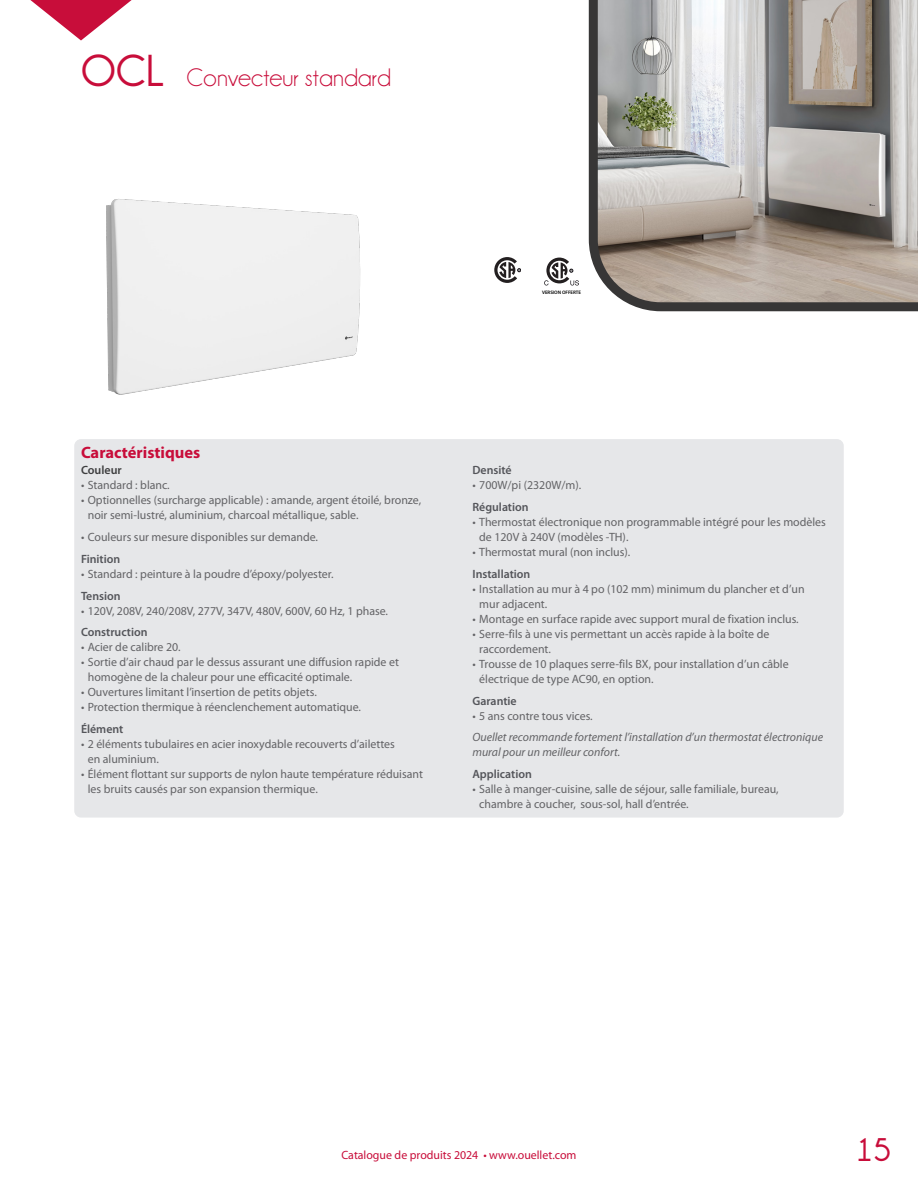
<style>
.page{position:relative;width:918px;height:1188px;background:#fff}
.page>*{position:absolute;margin:0;border:0;box-sizing:border-box;transform-origin:0 0}
.t1{font:700 45px "Champagne&Limousines";color:#c80d3a}
.t2{font:700 33px "Champagne&Limousines";color:#c80d3a}
.t3{font:25.5px "Champagne&Limousines";color:#c80d3a}
.t4{font:700 16.5px "Myriad Pro";color:#c80d3a}
.t5{font:12px/15px "Myriad Pro";color:#636366}
.t6{font:italic 12px/15px "Myriad Pro";color:#636366}
.t7{font:600 12px "Myriad Pro";color:#54555a}
.t8{font:12px "Myriad Pro";color:#c80d3a}
.t9{font:600 12px "Myriad Pro";color:#3e3e3f}
.t10{font:600 4.95px "Myriad Pro";color:#000}
</style>
<div class="page">
<div style="left:74px;top:439px;width:770px;height:379px;background:#e6e7e9;border-radius:7px"></div>
<svg style="left:30px;top:0;width:102px;height:40px"></svg>
<svg style="left:544px;top:258px;width:35px;height:27px"></svg>
<svg style="left:494px;top:257px;width:27px;height:26px"></svg>
<img style="left:106px;top:199px;width:255px;height:196px">
<svg style="left:588px;top:0;width:330px;height:312px;background:#aba6a1"></svg>
<p class="t1" style="left:81px;top:45px;width:85px">OCL</p>
<p class="t3" style="left:186px;top:63px;width:206px">Convecteur standard</p>
<p class="t10" style="left:542px;top:289px;width:41px">VERSION OFFERTE</p>
<p class="t4" style="left:81px;top:443px;width:121px">Caractéristiques</p>
<p class="t9" style="left:81px;top:464px;width:42px">Couleur</p>
<p class="t5" style="left:81px;top:478px;width:90px">• Standard : blanc.</p>
<p class="t5" style="left:88px;top:493px;width:335px;text-indent:-7px">• Optionnelles (surcharge applicable) : amande, argent étoilé, bronze, noir semi-lustré, aluminium, charcoal métallique, sable.</p>
<p class="t5" style="left:81px;top:530px;width:239px">• Couleurs sur mesure disponibles sur demande.</p>
<p class="t7" style="left:81px;top:552px;width:41px">Finition</p>
<p class="t5" style="left:81px;top:567px;width:254px">• Standard : peinture à la poudre d’époxy/polyester.</p>
<p class="t7" style="left:81px;top:589px;width:41px">Tension</p>
<p class="t5" style="left:81px;top:603px;width:309px">• 120V, 208V, 240/208V, 277V, 347V, 480V, 600V, 60 Hz, 1 phase.</p>
<p class="t7" style="left:81px;top:626px;width:68px">Construction</p>
<p class="t5" style="left:81px;top:640px;width:101px">• Acier de calibre 20.</p>
<p class="t5" style="left:88px;top:655px;width:313px;text-indent:-7px">• Sortie d’air chaud par le dessus assurant une diffusion rapide et homogène de la chaleur pour une efficacité optimale.</p>
<p class="t5" style="left:81px;top:685px;width:237px">• Ouvertures limitant l’insertion de petits objets.</p>
<p class="t5" style="left:81px;top:700px;width:281px">• Protection thermique à réenclenchement automatique.</p>
<p class="t7" style="left:81px;top:723px;width:44px">Élément</p>
<p class="t5" style="left:88px;top:737px;width:309px;text-indent:-7px">• 2 éléments tubulaires en acier inoxydable recouverts d’ailettes en aluminium.</p>
<p class="t5" style="left:88px;top:767px;width:337px;text-indent:-7px">• Élément flottant sur supports de nylon haute température réduisant les bruits causés par son expansion thermique.</p>
<p class="t7" style="left:472px;top:464px;width:41px">Densité</p>
<p class="t5" style="left:472px;top:478px;width:110px">• 700W/pi (2320W/m).</p>
<p class="t7" style="left:472px;top:501px;width:58px">Régulation</p>
<p class="t5" style="left:479px;top:515px;width:348px;text-indent:-7px">• Thermostat électronique non programmable intégré pour les modèles de 120V à 240V (modèles -TH).</p>
<p class="t5" style="left:472px;top:545px;width:159px">• Thermostat mural (non inclus).</p>
<p class="t7" style="left:472px;top:567px;width:59px">Installation</p>
<p class="t5" style="left:479px;top:582px;width:327px;text-indent:-7px">• Installation au mur à 4 po (102 mm) minimum du plancher et d’un mur adjacent.</p>
<p class="t5" style="left:472px;top:612px;width:328px">• Montage en surface rapide avec support mural de fixation inclus.</p>
<p class="t5" style="left:479px;top:627px;width:292px;text-indent:-7px">• Serre-fils à une vis permettant un accès rapide à la boîte de raccordement.</p>
<p class="t5" style="left:479px;top:657px;width:311px;text-indent:-7px">• Trousse de 10 plaques serre-fils BX, pour installation d’un câble électrique de type AC90, en option.</p>
<p class="t7" style="left:472px;top:694px;width:46px">Garantie</p>
<p class="t5" style="left:472px;top:708px;width:122px">• 5 ans contre tous vices.</p>
<p class="t6" style="left:472px;top:730px;width:352px">Ouellet recommande fortement l’installation d’un thermostat électronique mural pour un meilleur confort.</p>
<p class="t7" style="left:472px;top:768px;width:61px">Application</p>
<p class="t5" style="left:479px;top:782px;width:301px;text-indent:-7px">• Salle à manger-cuisine, salle de séjour, salle familiale, bureau, chambre à coucher, sous-sol, hall d’entrée.</p>
<p class="t8" style="left:342px;top:1148px;width:236px">Catalogue de produits 2024 • www.ouellet.com</p>
<h2 class="t2" style="left:856px;top:1131px;width:37px">15</h2>
</div>
